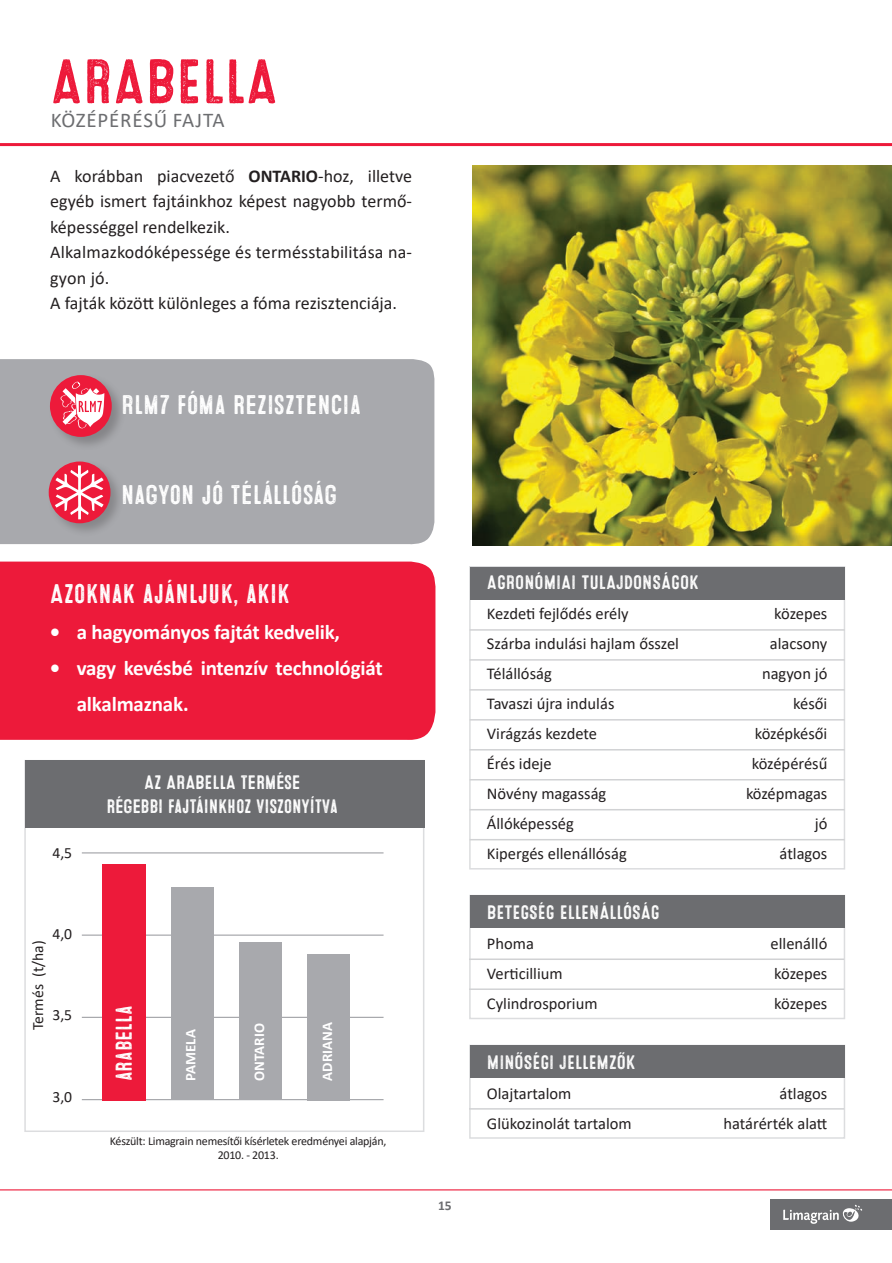
<style>
.page{position:relative;width:892px;height:1263px;background:#fff}
.page>*{position:absolute;margin:0;border:0;box-sizing:border-box;transform-origin:0 0}
.t1{font:62.7px "Microbrew Three";color:#ed1a3a}
.t2{font:27px "Microbrew Three";color:#fff}
.t3{font:22.8px "Microbrew Three";color:#fff}
.t4{font:700 21px/36px "Calibri";letter-spacing:-.01em;color:#fff}
.t5{font:21px "Calibri";letter-spacing:.04em;color:#6c6d70}
.t6{font:19.5px/24px "Microbrew Three";color:#fff;text-align:center}
.t7{font:18px/25.5px "Calibri";color:#231f20}
.t8{font:16.5px "Calibri";color:#231f20}
.t9{font:15.6px "Calibri";color:#231f20}
.t10{font:700 14.85px "Calibri";color:#fff}
.t11{font:700 13.5px "Calibri";color:#6c6d70}
.t12{font:12px/13.5px "Calibri";letter-spacing:-.02em;color:#231f20;text-align:center}
.s1{font-weight:700}
</style>
<div class="page">
<hr style="left:0;top:143px;width:891px;height:3px;background:#ed1a3a">
<hr style="left:0;top:1189px;width:891px;height:1px;background:#ed1a3a">
<div style="left:770px;top:1199px;width:121px;height:31px;background:#6c6d70"></div>
<svg style="left:783px;top:1205px;width:78px;height:19px"></svg>
<div style="left:0;top:562px;width:435px;height:178px;background:#ed1a3a"></div>
<div style="left:469px;top:566px;width:375px;height:303px;border:2px solid #dcdddf"></div>
<div style="left:469px;top:1045px;width:375px;height:94px;border:2px solid #dcdddf"></div>
<div style="left:469px;top:895px;width:375px;height:124px;border:2px solid #dcdddf"></div>
<div style="left:469px;top:567px;width:375px;height:32px;background:#6c6d70"></div>
<div style="left:469px;top:1045px;width:375px;height:33px;background:#6c6d70"></div>
<div style="left:469px;top:895px;width:375px;height:33px;background:#6c6d70"></div>
<img style="left:472px;top:165px;width:419px;height:380px">
<hr style="left:469px;top:629px;width:375px;height:2px;background:#d1d2d4">
<hr style="left:469px;top:839px;width:375px;height:1px;background:#d1d2d4">
<hr style="left:469px;top:988px;width:374px;height:2px;background:#d1d2d4">
<hr style="left:469px;top:809px;width:375px;height:1px;background:#d1d2d4">
<hr style="left:469px;top:958px;width:374px;height:2px;background:#d1d2d4">
<hr style="left:469px;top:1108px;width:374px;height:1px;background:#d1d2d4">
<hr style="left:469px;top:779px;width:375px;height:1px;background:#d1d2d4">
<hr style="left:469px;top:749px;width:375px;height:1px;background:#d1d2d4">
<hr style="left:469px;top:719px;width:375px;height:1px;background:#d1d2d4">
<hr style="left:469px;top:689px;width:375px;height:2px;background:#d1d2d4">
<hr style="left:469px;top:659px;width:375px;height:2px;background:#d1d2d4">
<hr style="left:82px;top:1099px;width:301px;height:1px;background:#a8a9ad">
<hr style="left:82px;top:1017px;width:301px;height:1px;background:#a8a9ad">
<hr style="left:82px;top:934px;width:301px;height:2px;background:#a8a9ad">
<hr style="left:82px;top:852px;width:301px;height:1px;background:#a8a9ad">
<div style="left:102px;top:864px;width:44px;height:236px;background:#ed1a3a"></div>
<div style="left:171px;top:888px;width:42px;height:212px;background:#a8a9ad"></div>
<div style="left:239px;top:942px;width:43px;height:158px;background:#a8a9ad"></div>
<div style="left:307px;top:954px;width:43px;height:146px;background:#a8a9ad"></div>
<div style="left:24px;top:760px;width:400px;height:372px;border:2px solid #dcdddf"></div>
<div style="left:25px;top:760px;width:399px;height:67px;background:#6c6d70"></div>
<div style="left:0;top:359px;width:434px;height:186px;background:#a8a9ad"></div>
<div style="left:48px;top:373px;width:78px;height:78px;background:#231f20;opacity:.26"></div>
<div style="left:50px;top:375px;width:62px;height:62px;background:#ed1a3a;border-radius:50%"></div>
<svg style="left:60px;top:381px;width:44px;height:49px"></svg>
<div style="left:47px;top:460px;width:77px;height:77px;background:#231f20;opacity:.25"></div>
<div style="left:49px;top:461px;width:61px;height:62px;background:#ed1a3a;border-radius:50%"></div>
<svg style="left:55px;top:465px;width:49px;height:54px"></svg>
<h1 class="t1" style="left:50px;top:46px;width:229px">ARABELLA</h1>
<p class="t5" style="left:51px;top:106px;width:175px">KÖZÉPÉRÉSŰ FAJTA</p>
<p class="t7" style="left:50px;top:162px;width:363px">A korábban piacvezető <span class="s1">ONTARIO</span>-hoz, illetve egyéb ismert fajtáinkhoz képest nagyobb termő&shy;képességgel rendelkezik.<br>Alkalmazkodóképessége és termésstabilitása na&shy;gyon jó.<br>A fajták között különleges a fóma rezisztenciája.</p>
<h2 class="t2" style="left:121px;top:389px;width:241px">RLM7 FÓMA REZISZTENCIA</h2>
<h2 class="t2" style="left:121px;top:479px;width:217px">NAGYON JÓ TÉLÁLLÓSÁG</h2>
<h2 class="t2" style="left:50px;top:578px;width:241px">AZOKNAK AJÁNLJUK, AKIK</h2>
<p class="t4" style="left:50px;top:613px;width:291px">• a hagyományos fajtát kedvelik,</p>
<p class="t4" style="left:77px;top:649px;width:307px;text-indent:-27px">• vagy kevésbé intenzív technológiát alkalmaznak.</p>
<p class="t9" style="left:52px;top:842px;width:21px">4,5</p>
<p class="t9" style="left:52px;top:923px;width:21px">4,0</p>
<p class="t9" style="left:27px;top:1030px;width:91px;rotate:-90deg">Termés (t/ha)</p>
<p class="t9" style="left:52px;top:1004px;width:21px">3,5</p>
<p class="t9" style="left:52px;top:1085px;width:21px">3,0</p>
<p class="t6" style="left:106px;top:771px;width:233px">AZ ARABELLA TERMÉSE<br>RÉGEBBI FAJTÁINKHOZ VISZONYÍTVA</p>
<h3 class="t3" style="left:111px;top:1081px;width:77px;rotate:-90deg">ARABELLA</h3>
<p class="t10" style="left:180px;top:1081px;width:53px;rotate:-90deg">PAMELA</p>
<p class="t10" style="left:249px;top:1081px;width:59px;rotate:-90deg">ONTARIO</p>
<p class="t10" style="left:316px;top:1081px;width:60px;rotate:-90deg">ADRIANA</p>
<p class="t12" style="left:110px;top:1134px;width:278px">Készült: Limagrain nemesítői kísérletek eredményei alapján,<br>2010. - 2013.</p>
<p class="t11" style="left:438px;top:1196px;width:15px">15</p>
<p class="t6" style="left:486px;top:571px;width:213px">AGRONÓMIAI TULAJDONSÁGOK</p>
<p class="t8" style="left:486px;top:602px;width:143px">Kezdeti fejlődés erély</p>
<p class="t8" style="left:773px;top:602px;width:55px">közepes</p>
<p class="t8" style="left:486px;top:632px;width:193px">Szárba indulási hajlam ősszel</p>
<p class="t8" style="left:769px;top:632px;width:59px">alacsony</p>
<p class="t8" style="left:486px;top:662px;width:66px">Télállóság</p>
<p class="t8" style="left:761px;top:662px;width:67px">nagyon jó</p>
<p class="t8" style="left:486px;top:692px;width:129px">Tavaszi újra indulás</p>
<p class="t8" style="left:792px;top:692px;width:36px">késői</p>
<p class="t8" style="left:486px;top:722px;width:112px">Virágzás kezdete</p>
<p class="t8" style="left:754px;top:722px;width:74px">középkésői</p>
<p class="t8" style="left:486px;top:752px;width:66px">Érés ideje</p>
<p class="t8" style="left:751px;top:752px;width:77px">középérésű</p>
<p class="t8" style="left:486px;top:782px;width:121px">Növény magasság</p>
<p class="t8" style="left:745px;top:782px;width:83px">középmagas</p>
<p class="t8" style="left:486px;top:812px;width:88px">Állóképesség</p>
<p class="t8" style="left:814px;top:812px;width:14px">jó</p>
<p class="t8" style="left:486px;top:842px;width:141px">Kipergés ellenállóság</p>
<p class="t8" style="left:779px;top:842px;width:49px">átlagos</p>
<p class="t6" style="left:486px;top:901px;width:174px">BETEGSÉG ELLENÁLLÓSÁG</p>
<p class="t8" style="left:486px;top:932px;width:48px">Phoma</p>
<p class="t8" style="left:770px;top:932px;width:58px">ellenálló</p>
<p class="t8" style="left:486px;top:962px;width:77px">Verticillium</p>
<p class="t8" style="left:773px;top:962px;width:55px">közepes</p>
<p class="t8" style="left:486px;top:992px;width:112px">Cylindrosporium</p>
<p class="t8" style="left:773px;top:992px;width:55px">közepes</p>
<p class="t6" style="left:486px;top:1051px;width:150px">MINŐSÉGI JELLEMZŐK</p>
<p class="t8" style="left:486px;top:1082px;width:86px">Olajtartalom</p>
<p class="t8" style="left:779px;top:1082px;width:49px">átlagos</p>
<p class="t8" style="left:486px;top:1112px;width:146px">Glükozinolát tartalom</p>
<p class="t8" style="left:723px;top:1112px;width:105px">határérték alatt</p>
</div>
